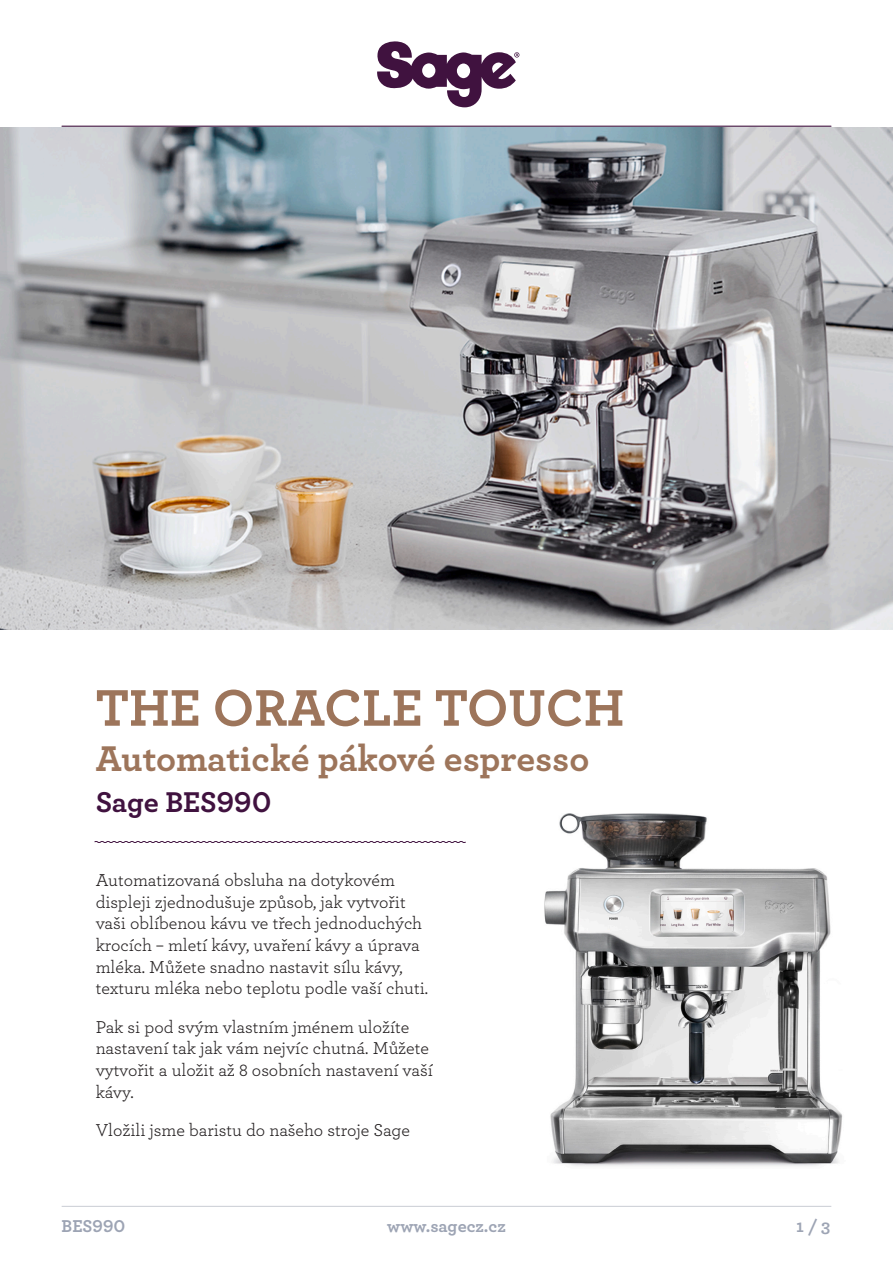
<style>
.page{position:relative;width:893px;height:1263px;background:#fff}
.page>*{position:absolute;margin:0;border:0;box-sizing:border-box;transform-origin:0 0}
.t1{font:700 54px "Archer";color:#9d755b}
.t2{font:700 37.5px "Archer";letter-spacing:-.005em;color:#9d755b}
.t3{font:700 30px "Archer";color:#40123f}
.t4{font:18px/21.6px "Archer";color:#231f20}
.t5{font:700 18px "Archer";color:#9da4b4}
</style>
<div class="page">
<hr style="left:62px;top:126px;width:769px;height:1px;background:#40123f">
<hr style="left:62px;top:1206px;width:769px;height:1px;background:#c9ccd4">
<svg style="left:377px;top:41px;width:142px;height:66px"></svg>
<img style="left:544px;top:813px;width:299px;height:353px">
<img style="left:0;top:127px;width:893px;height:503px">
<svg style="left:94px;top:841px;width:372px;height:2px"></svg>
<h1 class="t1" style="left:96px;top:665px;width:530px">THE ORACLE TOUCH</h1>
<h2 class="t2" style="left:96px;top:729px;width:495px">Automatické pákové espresso</h2>
<h3 class="t3" style="left:96px;top:778px;width:177px">Sage BES990</h3>
<p class="t4" style="left:96px;top:868px;width:334px">Automatizovaná obsluha na dotykovém displeji zjednodušuje způsob, jak vytvořit vaši oblíbenou kávu ve třech jednoduchých krocích – mletí kávy, uvaření kávy a úprava mléka. Můžete snadno nastavit sílu kávy, texturu mléka nebo teplotu podle vaší chuti.</p>
<p class="t4" style="left:96px;top:1015px;width:339px">Pak si pod svým vlastním jménem uložíte nastavení tak jak vám nejvíc chutná. Můžete vytvořit a uložit až 8 osobních nastavení vaší kávy.</p>
<p class="t4" style="left:96px;top:1118px;width:316px">Vložili jsme baristu do našeho stroje Sage</p>
<p class="t5" style="left:62px;top:1212px;width:65px">BES990</p>
<p class="t5" style="left:387px;top:1212px;width:120px">www.sagecz.cz</p>
<p class="t5" style="left:796px;top:1212px;width:36px">1 / 3</p>
</div>
